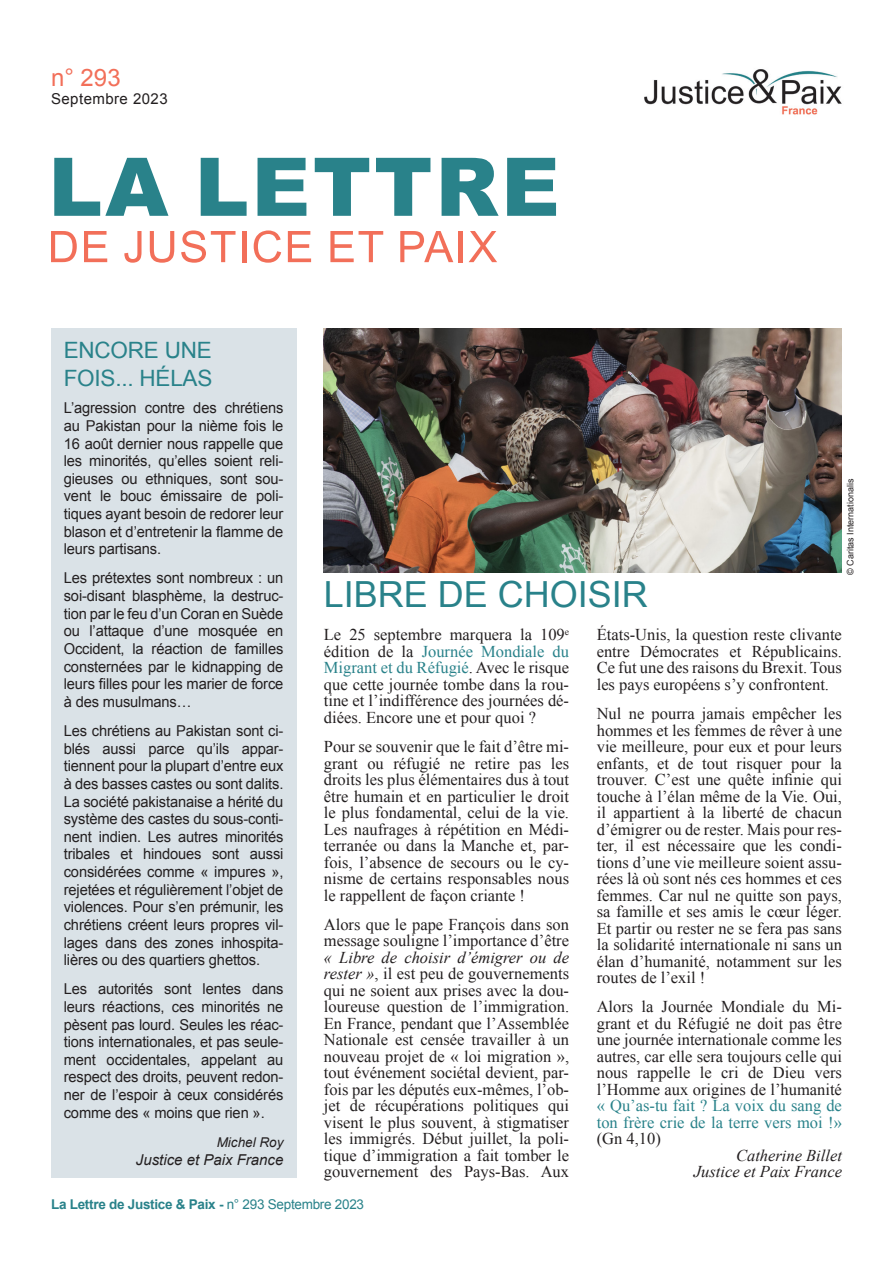
<style>
.page{position:relative;width:893px;height:1263px;background:#fff}
.page>*{position:absolute;margin:0;border:0;box-sizing:border-box;transform-origin:0 0}
.Headline{font:36px "Arial";color:#29828a}
.Arial_kursiv{font:24px "Arial";color:#f26f59}
.Edito{font:22.5px/28.5px "Arial";letter-spacing:-.01em;color:#29828a}
.Copy{font:16.5px/16.5px "Times New Roman";color:#231f20;text-align:justify}
.Copy-2{font:italic 16.5px "Times New Roman";color:#231f20}
.Edito-2{font:15px/17.7px "Arial";letter-spacing:-.01em;color:#231f20;text-align:justify}
.Edito_Abbinder_kursiv{font:italic 15px "Arial";color:#231f20}
.Arial_kursiv-2{font:15px "Arial";letter-spacing:.03em;color:#231f20}
.Arial_kursiv-3{font:700 13.5px "Arial";letter-spacing:-.02em;color:#29828a}
.Edito_Abbinder_kursiv-2{font:italic 13.5px "Arial";color:#231f20}
.Edito-3{font:9px "Arial";color:#231f20}
.s1{color:#29828a}
.s2{font-style:italic}
.s3{font-weight:400}
</style>
<div class="page">
<div style="left:51px;top:329px;width:245px;height:849px;background:#dae2e7"></div>
<img style="left:644px;top:69px;width:198px;height:46px">
<img style="left:324px;top:328px;width:518px;height:245px">
<svg style="left:54px;top:158px;width:114px;height:58px"></svg>
<svg style="left:201px;top:158px;width:46px;height:58px"></svg>
<svg style="left:258px;top:158px;width:48px;height:58px"></svg>
<svg style="left:315px;top:158px;width:54px;height:58px"></svg>
<svg style="left:376px;top:158px;width:54px;height:58px"></svg>
<svg style="left:442px;top:158px;width:57px;height:58px"></svg>
<svg style="left:507px;top:158px;width:49px;height:58px"></svg>
<svg style="left:51px;top:231px;width:26px;height:31px"></svg>
<svg style="left:84px;top:231px;width:23px;height:31px"></svg>
<svg style="left:124px;top:231px;width:18px;height:32px"></svg>
<svg style="left:150px;top:231px;width:24px;height:32px"></svg>
<svg style="left:181px;top:230px;width:54px;height:33px"></svg>
<hr style="left:242px;top:231px;width:4px;height:31px;background:#f26f59">
<svg style="left:254px;top:230px;width:27px;height:33px"></svg>
<svg style="left:288px;top:231px;width:23px;height:31px"></svg>
<svg style="left:330px;top:231px;width:53px;height:31px"></svg>
<svg style="left:400px;top:231px;width:53px;height:31px"></svg>
<hr style="left:459px;top:231px;width:4px;height:31px;background:#f26f59">
<svg style="left:469px;top:231px;width:28px;height:31px"></svg>
<p class="Arial_kursiv" style="left:51px;top:62px;width:71px">n° 293</p>
<p class="Arial_kursiv-2" style="left:51px;top:89px;width:118px">Septembre 2023</p>
<p class="Edito" style="left:64px;top:336px;width:150px">ENCORE UNE<br>FOIS... HÉLAS</p>
<p class="Edito-2" style="left:64px;top:399px;width:221px">L’agression contre des chrétiens au Pakistan pour la nième fois le 16 août dernier nous rappelle que les minorités, qu’elles soient reli&shy;gieuses ou ethniques, sont sou&shy;vent le bouc émissaire de poli&shy;tiques ayant besoin de redorer leur blason et d’entretenir la flamme de leurs partisans.</p>
<p class="Edito-2" style="left:64px;top:569px;width:221px">Les prétextes sont nombreux : un soi-disant blasphème, la destruc&shy;tion par le feu d’un Coran en Suède ou l’attaque d’une mosquée en Occident, la réaction de familles consternées par le kidnapping de leurs filles pour les marier de force à des musulmans…</p>
<p class="Edito-2" style="left:64px;top:722px;width:221px">Les chrétiens au Pakistan sont ci&shy;blés aussi parce qu’ils appar&shy;tiennent pour la plupart d’entre eux à des basses castes ou sont dalits.<br>La société pakistanaise a hérité du système des castes du sous-conti&shy;nent indien. Les autres minorités tribales et hindoues sont aussi considérées comme « impures », rejetées et régulièrement l’objet de violences. Pour s’en prémunir, les chrétiens créent leurs propres vil&shy;lages dans des zones inhospita&shy;lières ou des quartiers ghettos.</p>
<p class="Edito-2" style="left:64px;top:980px;width:221px">Les autorités sont lentes dans leurs réactions, ces minorités ne pèsent pas lourd. Seules les réac&shy;tions internationales, et pas seule&shy;ment occidentales, appelant au respect des droits, peuvent redon&shy;ner de l’espoir à ceux considérés comme des « moins que rien ».</p>
<p class="Edito_Abbinder_kursiv-2" style="left:217px;top:1134px;width:68px">Michel Roy</p>
<p class="Edito_Abbinder_kursiv" style="left:136px;top:1150px;width:149px">Justice et Paix France</p>
<p class="Headline" style="left:324px;top:571px;width:326px">LIBRE DE CHOISIR</p>
<p class="Edito-3" style="left:845px;top:575px;width:98px;rotate:-90deg">© Caritas Internationalis</p>
<p class="Copy" style="left:324px;top:626px;width:247px">Le 25 septembre marquera la 109<sup>e </sup>édition de la <span class="s1">Journée Mondiale du Migrant et du Réfugié</span>. Avec le risque que cette journée tombe dans la rou&shy;tine et l’indifférence des journées dé&shy;diées. Encore une et pour quoi ?</p>
<p class="Copy" style="left:324px;top:738px;width:247px">Pour se souvenir que le fait d’être mi&shy;grant ou réfugié ne retire pas les droits les plus élémentaires dus à tout être humain et en particulier le droit le plus fondamental, celui de la vie.<br>Les naufrages à répétition en Médi&shy;terranée ou dans la Manche et, par&shy;fois, l’absence de secours ou le cy&shy;nisme de certains responsables nous le rappellent de façon criante !</p>
<p class="Copy" style="left:324px;top:916px;width:247px">Alors que le pape François dans son message souligne l’importance d’être <span class="s2">« Libre de choisir d’émigrer ou de rester »</span>, il est peu de gouvernements qui ne soient aux prises avec la dou&shy;loureuse question de l’immigration.<br>En France, pendant que l’Assemblée Nationale est censée travailler à un nouveau projet de « loi migration », tout événement sociétal devient, par&shy;fois par les députés eux-mêmes, l’ob&shy;jet de récupérations politiques qui visent le plus souvent, à stigmatiser les immigrés. Début juillet, la poli&shy;tique d’immigration a fait tomber le gouvernement des Pays-Bas. Aux</p>
<p class="Copy" style="left:597px;top:626px;width:247px">États-Unis, la question reste clivante entre Démocrates et Républicains.<br>Ce fut une des raisons du Brexit. Tous les pays européens s’y confrontent.</p>
<p class="Copy" style="left:597px;top:705px;width:247px">Nul ne pourra jamais empêcher les hommes et les femmes de rêver à une vie meilleure, pour eux et pour leurs enfants, et de tout risquer pour la trouver. C’est une quête infinie qui touche à l’élan même de la Vie. Oui, il appartient à la liberté de chacun d’émigrer ou de rester. Mais pour res&shy;ter, il est nécessaire que les condi&shy;tions d’une vie meilleure soient assu&shy;rées là où sont nés ces hommes et ces femmes. Car nul ne quitte son pays, sa famille et ses amis le cœur léger.<br>Et partir ou rester ne se fera pas sans la solidarité internationale ni sans un élan d’humanité, notamment sur les routes de l’exil !</p>
<p class="Copy" style="left:597px;top:998px;width:247px">Alors la Journée Mondiale du Mi&shy;grant et du Réfugié ne doit pas être une journée internationale comme les autres, car elle sera toujours celle qui nous rappelle le cri de Dieu vers l’Homme aux origines de l’humanité <span class="s1">« Qu’as-tu fait ? La voix du sang de ton frère crie de la terre vers moi !» </span>(Gn 4,10)</p>
<p class="Copy-2" style="left:736px;top:1144px;width:107px">Catherine Billet</p>
<p class="Copy-2" style="left:694px;top:1160px;width:150px">Justice et Paix France</p>
<p class="Arial_kursiv-3" style="left:51px;top:1195px;width:315px">La Lettre de Justice &amp; Paix - <span class="s3">n° 293 Septembre 2023</span></p>
</div>
